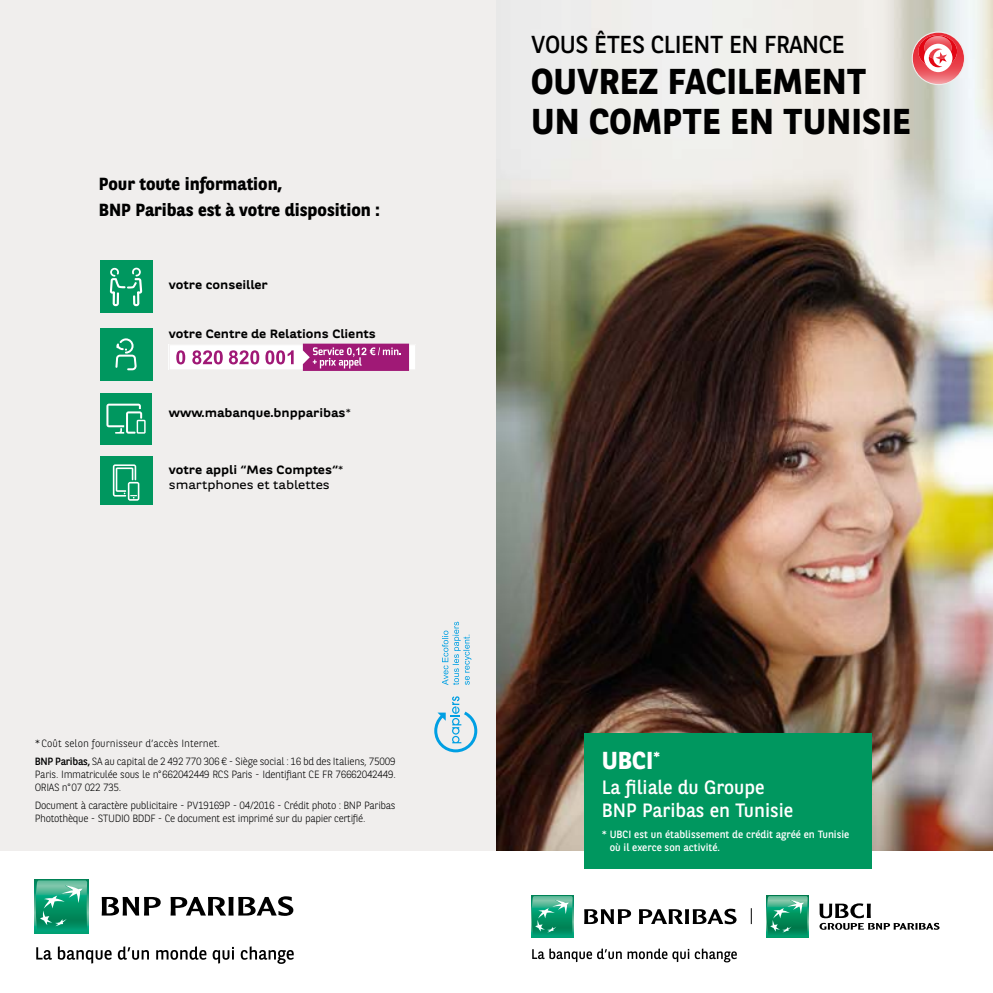
<style>
.page{position:relative;width:993px;height:993px;background:#fff}
.page>*{position:absolute;margin:0;border:0;box-sizing:border-box;transform-origin:0 0}
.t1{font:700 35.88px/40.2px "BNPP Sans";color:#000}
.t2{font:24.5px "BNPP Sans";letter-spacing:-.02em;color:#000}
.t3{font:700 24.5px "BNPP Sans";color:#fff}
.t4{font:19.25px/22.8px "BNPP Sans";color:#fff}
.t5{font:700 17.5px/25.7px "BNPP Sans";color:#000}
.t6{font:700 12.08px/14.7px "BNPP Expanded Sans";color:#000;scale:.9 1}
.t7{font:300 10.5px/13.1px "BNPP Sans";letter-spacing:-.03em;color:#000}
.t8{font:10.5px/13.1px "BNPP Sans";color:#fff}
.s1{font-weight:400;font-size:10.33px}
.s2{font-weight:400}
</style>
<div class="page">
<div style="left:0;top:0;width:496px;height:850px;background:#f0eeed"></div>
<div style="left:35px;top:879px;width:53px;height:53px;background:#009f76"></div>
<svg style="left:36px;top:880px;width:51px;height:48px"></svg>
<svg style="left:102px;top:897px;width:59px;height:18px"></svg>
<svg style="left:170px;top:896px;width:123px;height:19px"></svg>
<svg style="left:36px;top:947px;width:16px;height:12px"></svg>
<svg style="left:58px;top:946px;width:54px;height:17px"></svg>
<svg style="left:118px;top:946px;width:31px;height:13px"></svg>
<svg style="left:156px;top:946px;width:50px;height:13px"></svg>
<svg style="left:212px;top:946px;width:22px;height:17px"></svg>
<svg style="left:241px;top:946px;width:52px;height:17px"></svg>
<img style="left:496px;top:0;width:496px;height:850px">
<svg style="left:912px;top:33px;width:51px;height:51px"></svg>
<div style="left:911px;top:32px;width:53px;height:53px;border:1px solid #f0eeed;border-radius:50%"></div>
<svg style="left:531px;top:895px;width:42px;height:42px"></svg>
<svg style="left:531px;top:895px;width:41px;height:41px;background:#2ea680"></svg>
<svg style="left:584px;top:909px;width:47px;height:14px"></svg>
<svg style="left:639px;top:908px;width:97px;height:15px"></svg>
<svg style="left:532px;top:948px;width:89px;height:13px"></svg>
<svg style="left:627px;top:948px;width:109px;height:14px"></svg>
<svg style="left:766px;top:895px;width:42px;height:42px"></svg>
<svg style="left:766px;top:895px;width:41px;height:41px;background:#2ea279"></svg>
<svg style="left:819px;top:903px;width:120px;height:26px"></svg>
<div style="left:584px;top:732px;width:287px;height:136px;background:#00975f"></div>
<svg style="left:750px;top:908px;width:1px;height:15px"></svg>
<svg style="left:170px;top:343px;width:245px;height:28px;background:#d192bd"></svg>
<div style="left:100px;top:328px;width:52px;height:52px;background:#00975f"></div>
<svg style="left:115px;top:338px;width:22px;height:32px"></svg>
<div style="left:100px;top:456px;width:52px;height:48px;background:#00975f"></div>
<svg style="left:113px;top:464px;width:26px;height:36px"></svg>
<div style="left:100px;top:261px;width:52px;height:52px;background:#00975f"></div>
<svg style="left:110px;top:267px;width:32px;height:39px"></svg>
<div style="left:100px;top:392px;width:52px;height:52px;background:#00975f"></div>
<svg style="left:106px;top:403px;width:40px;height:30px"></svg>
<svg style="left:442px;top:621px;width:29px;height:64px"></svg>
<svg style="left:434px;top:696px;width:43px;height:56px"></svg>
<h3 class="t5" style="left:99px;top:170px;width:282px">Pour toute information,<br>BNP Paribas est à votre disposition :</h3>
<p class="t6" style="left:169px;top:277px;width:112px">votre conseiller</p>
<p class="t6" style="left:169px;top:326px;width:231px">votre Centre de Relations Clients</p>
<p class="t6" style="left:169px;top:405px;width:204px">www.mabanque.bnpparibas<span class="s1">*</span></p>
<p class="t6" style="left:169px;top:462px;width:195px">votre appli “Mes Comptes“<span class="s1">* </span><span class="s2">smartphones et tablettes</span></p>
<p class="t7" style="left:35px;top:733px;width:362px;line-height:18px">*Coût selon fournisseur d’accès Internet.<br><span class="s2">BNP Paribas,</span> SA au capital de 2 492 770 306 € - Siège social : 16 bd des Italiens, 75009</p>
<p class="t7" style="left:35px;top:767px;width:362px">Paris. Immatriculée sous le n°662042449 RCS Paris - Identifiant CE FR 76662042449.<br>ORIAS n°07 022 735.</p>
<p class="t7" style="left:35px;top:798px;width:362px">Document à caractère publicitaire - PV19169P - 04/2016 - Crédit photo : BNP Paribas<br>Photothèque - STUDIO BDDF - Ce document est imprimé sur du papier certifié.</p>
<h2 class="t2" style="left:531px;top:28px;width:315px">VOUS ÊTES CLIENT EN FRANCE</h2>
<h1 class="t1" style="left:531px;top:59px;width:381px">OUVREZ FACILEMENT<br>UN COMPTE EN TUNISIE</h1>
<h2 class="t3" style="left:601px;top:743px;width:60px">UBCI<sup>*</sup></h2>
<h3 class="t4" style="left:601px;top:775px;width:193px">La filiale du Groupe<br>BNP Paribas en Tunisie</h3>
<p class="t8" style="left:609px;top:826px;width:241px;text-indent:-8px">* UBCI est un établissement de crédit agréé en Tunisie où il exerce son activité.</p>
</div>
